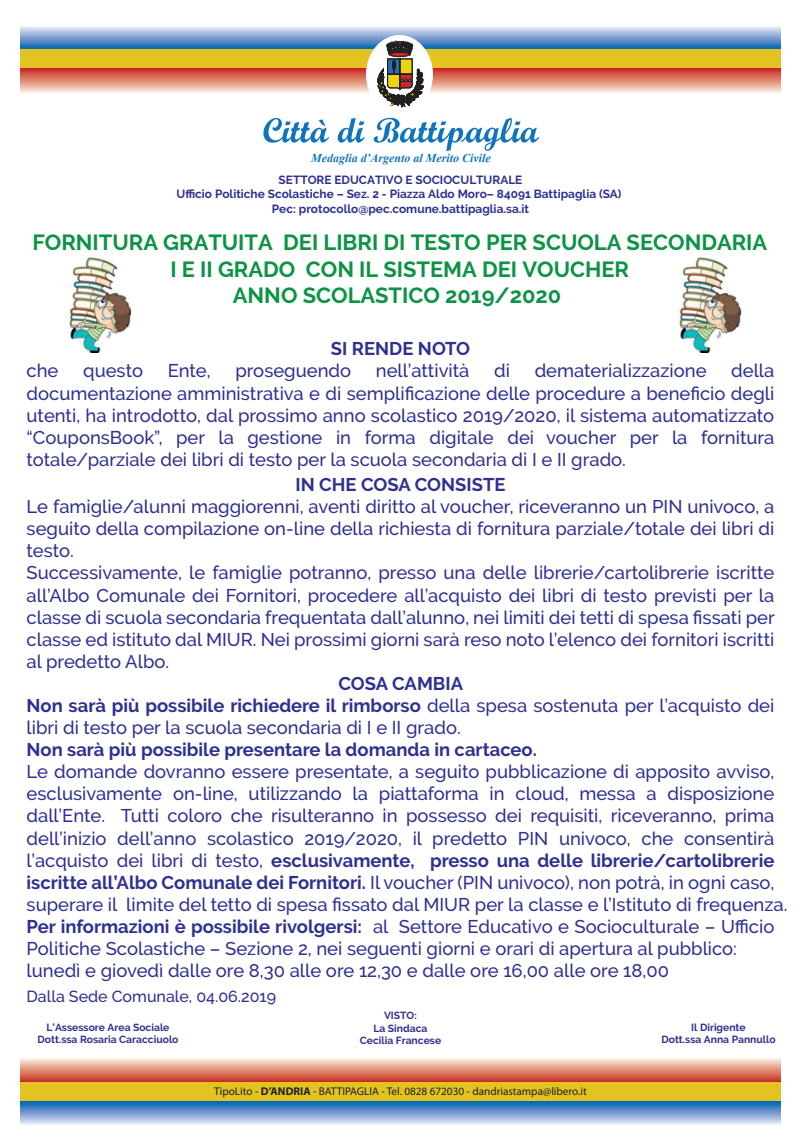
<style>
.page{position:relative;width:801px;height:1141px;background:#fff}
.page>*{position:absolute;margin:0;border:0;box-sizing:border-box;transform-origin:0 0}
.t1{font:700 21.84px/26.2px "Raleway";color:#0d9344;text-align:center}
.t2{font:500 18.4px/22.1px "Raleway";color:#2e3092}
.t3{font:700 18.4px "Raleway";color:#2e3092}
.t4{font:500 16px "Raleway";color:#2e3092}
.t5{font:italic 700 11.96px "Times New Roman";color:#1074bc}
.t6{font:700 11.84px/14.2px "Raleway";color:#2e3092;text-align:center}
.t7{font:11.2px "Myriad Pro";color:#231f20}
.t8{font:700 10.32px/12.4px "Raleway";color:#2e3092;text-align:center}
.s1{font-weight:700}
</style>
<div class="page">
<div style="left:20px;top:25px;width:760px;height:24px;background:linear-gradient(to bottom,#fceff9,#1467b5)"></div>
<div style="left:20px;top:49px;width:760px;height:20px;background:#e2c321"></div>
<div style="left:20px;top:69px;width:760px;height:24px;background:linear-gradient(to bottom,#c92f1a,#f8e6d5)"></div>
<div style="left:366px;top:35px;width:66px;height:78px;background:#fff;border-radius:50%"></div>
<div style="left:366px;top:35px;width:66px;height:79px;border:1px solid #fff;border-radius:50%"></div>
<div style="left:20px;top:1101px;width:760px;height:24px;background:linear-gradient(to bottom,#005aaf,#e4e0f2)"></div>
<div style="left:20px;top:1081px;width:760px;height:20px;background:#e2c321"></div>
<div style="left:20px;top:1057px;width:760px;height:24px;background:linear-gradient(to bottom,#fcf8e8,#cd412b)"></div>
<svg style="left:263px;top:118px;width:66px;height:25px"></svg>
<svg style="left:337px;top:118px;width:27px;height:25px"></svg>
<svg style="left:373px;top:118px;width:166px;height:33px"></svg>
<svg style="left:378px;top:41px;width:45px;height:66px"></svg>
<img style="left:67px;top:258px;width:65px;height:95px">
<img style="left:677px;top:258px;width:65px;height:95px">
<p class="t5" style="left:311px;top:150px;width:181px">Medaglia d’Argento al Merito Civile</p>
<p class="t6" style="left:176px;top:173px;width:446px">SETTORE EDUCATIVO E SOCIOCULTURALE<br>Ufficio Politiche Scolastiche – Sez. 2 - Piazza Aldo Moro– 84091 Battipaglia (SA)<br>Pec: protocollo@pec.comune.battipaglia.sa.it</p>
<p class="t1" style="left:32px;top:230px;width:736px">FORNITURA GRATUITA DEI LIBRI DI TESTO PER SCUOLA SECONDARIA<br>I E II GRADO CON IL SISTEMA DEI VOUCHER<br>ANNO SCOLASTICO 2019/2020</p>
<p class="t3" style="left:331px;top:338px;width:140px">SI RENDE NOTO</p>
<p class="t2" style="left:27px;top:360px;width:749px;text-align:justify;text-indent:704px">della documentazione amministrativa e di semplificazione delle procedure a beneficio degli utenti, ha introdotto, dal prossimo anno scolastico 2019/2020, il sistema automatizzato “CouponsBook”, per la gestione in forma digitale dei voucher per la fornitura totale/parziale dei libri di testo per la scuola secondaria di I e II grado.</p>
<p class="t3" style="left:295px;top:474px;width:211px">IN CHE COSA CONSISTE</p>
<p class="t2" style="left:27px;top:496px;width:749px">Le famiglie/alunni maggiorenni, aventi diritto al voucher, riceveranno un PIN univoco, a seguito della compilazione on-line della richiesta di fornitura parziale/totale dei libri di testo.<br>Successivamente, le famiglie potranno, presso una delle librerie/cartolibrerie iscritte all’Albo Comunale dei Fornitori, procedere all’acquisto dei libri di testo previsti per la classe di scuola secondaria frequentata dall’alunno, nei limiti dei tetti di spesa fissati per classe ed istituto dal MIUR. Nei prossimi giorni sarà reso noto l’elenco dei fornitori iscritti al predetto Albo.</p>
<p class="t2" style="left:27px;top:672px;width:749px;text-indent:312px"><span class="s1">COSA CAMBIA<br>Non sarà più possibile richiedere il rimborso</span> della spesa sostenuta per l’acquisto dei libri di testo per la scuola secondaria di I e II grado.</p>
<p class="t3" style="left:27px;top:739px;width:512px">Non sarà più possibile presentare la domanda in cartaceo.</p>
<p class="t2" style="left:27px;top:760px;width:762px">Le domande dovranno essere presentate, a seguito pubblicazione di apposito avviso, esclusivamente on-line, utilizzando la piattaforma in cloud, messa a disposizione dall’Ente. Tutti coloro che risulteranno in possesso dei requisiti, riceveranno, prima dell’inizio dell’anno scolastico 2019/2020, il predetto PIN univoco, che consentirà l’acquisto dei libri di testo, <span class="s1">esclusivamente, presso una delle librerie/cartolibrerie iscritte all’Albo Comunale dei Fornitori.</span> Il voucher (PIN univoco), non potrà, in ogni caso, superare il limite del tetto di spesa fissato dal MIUR per la classe e l’Istituto di frequenza.<br><span class="s1">Per informazioni è possibile rivolgersi:</span> al Settore Educativo e Socioculturale – Ufficio Politiche Scolastiche – Sezione 2, nei seguenti giorni e orari di apertura al pubblico: lunedì e giovedì dalle ore 8,30 alle ore 12,30 e dalle ore 16,00 alle ore 18,00</p>
<p class="t4" style="left:27px;top:987px;width:251px">Dalla Sede Comunale, 04.06.2019</p>
<p class="t2" style="left:27px;top:360px;width:33px">che</p>
<p class="t2" style="left:83px;top:360px;width:61px">questo</p>
<p class="t2" style="left:168px;top:360px;width:44px">Ente,</p>
<p class="t2" style="left:235px;top:360px;width:117px">proseguendo</p>
<p class="t2" style="left:376px;top:360px;width:95px">nell’attività</p>
<p class="t2" style="left:494px;top:360px;width:17px">di</p>
<p class="t2" style="left:534px;top:360px;width:173px">dematerializzazione</p>
<p class="t8" style="left:37px;top:1021px;width:142px">L’Assessore Area Sociale<br>Dott.ssa Rosaria Caracciuolo</p>
<p class="t8" style="left:360px;top:1009px;width:83px">VISTO:<br>La Sindaca<br>Cecilia Francese</p>
<p class="t7" style="left:214px;top:1085px;width:374px">TipoLito - <span class="s1">D’ANDRIA</span> - BATTIPAGLIA - Tel. 0828 672030 - dandriastampa@libero.it</p>
<p class="t8" style="left:661px;top:1021px;width:116px">Il Dirigente<br>Dott.ssa Anna Pannullo</p>
</div>
